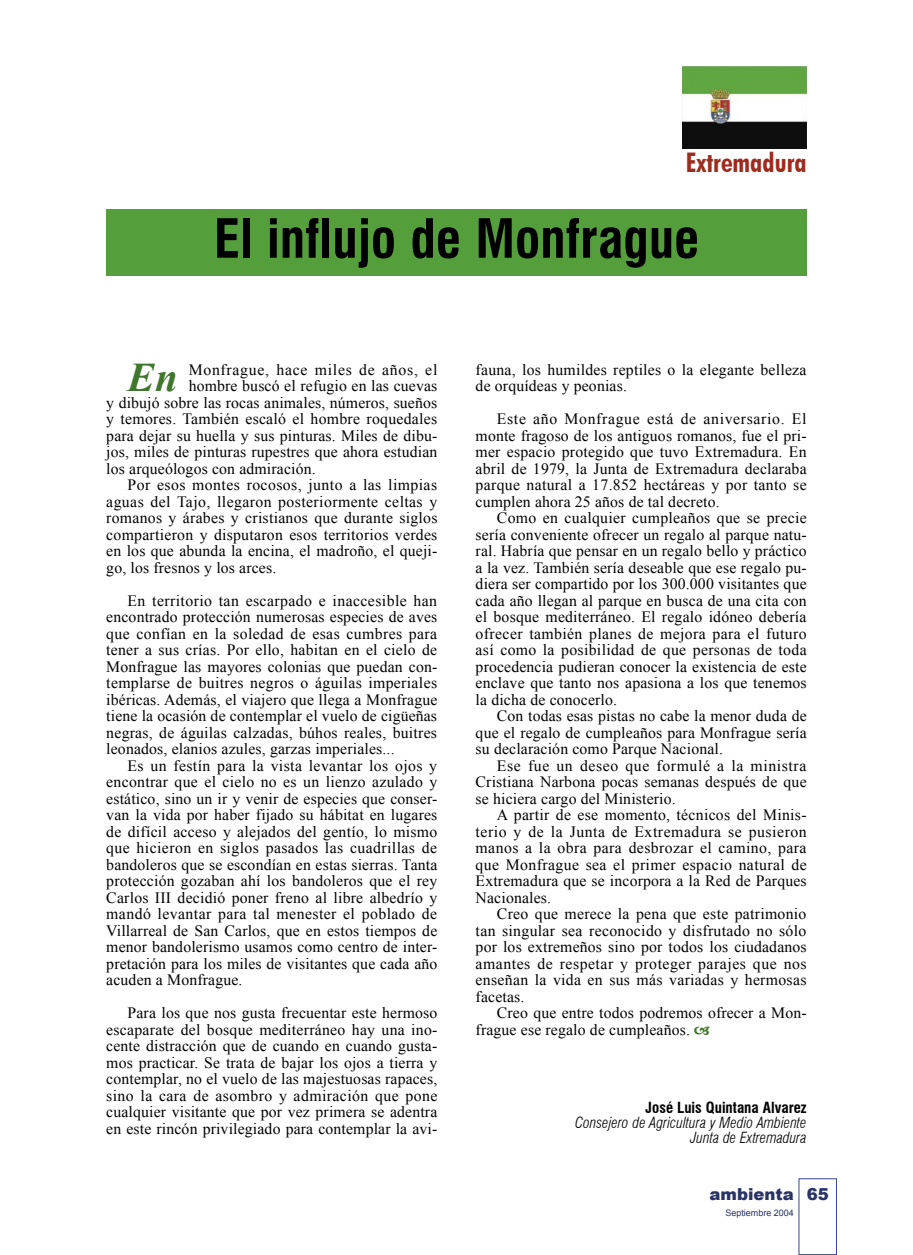
<style>
.page{position:relative;width:913px;height:1255px;background:#fff}
.page>*{position:absolute;margin:0;border:0;box-sizing:border-box;transform-origin:0 0}
.Antetítulo{font:700 condensed 52.5px "Swiss 721 BT";color:#000}
.Texto_general-OK{font:italic 700 40.65px "Times New Roman";color:#3f772c}
.t1{font:700 condensed 27px "Futura BT";color:#9e2b1e}
.t2{font:900 16.5px "Arial";color:#283366}
.Texto_general-OK-2{font:15.75px/16.5px "Times New Roman";letter-spacing:.01em;color:#000;text-align:justify}
.Texto_general-OK-3{font:15.75px "Times New Roman";letter-spacing:.045em;color:#000}
.Firma2{font:italic 300 condensed 15px "Swiss 721 BT";color:#000}
.Firma{font:700 condensed 15px "Swiss 721 BT";color:#000}
.t3{font:9px "Arial";color:#283366}
</style>
<div class="page">
<div style="left:799px;top:1178px;width:38px;height:76px;border:1px solid #36478b"></div>
<div style="left:106px;top:209px;width:701px;height:67px;background:#559e3c"></div>
<img style="left:683px;top:67px;width:124px;height:82px">
<p class="t1" style="left:686px;top:145px;width:122px">Extremadura</p>
<p class="Antetítulo" style="left:214px;top:207px;width:487px">El influjo de Monfrague</p>
<p class="Texto_general-OK" style="left:128px;top:349px;width:52px">En</p>
<p class="Texto_general-OK-3" style="left:189px;top:358px;width:250px">Monfrague, hace miles de años, el</p>
<p class="Texto_general-OK-2" style="left:189px;top:377px;width:250px">hombre buscó el refugio en las cuevas</p>
<p class="Texto_general-OK-2" style="left:106px;top:394px;width:333px">y dibujó sobre las rocas animales, números, sueños</p>
<p class="Texto_general-OK-2" style="left:106px;top:410px;width:332px">y temores. También escaló el hombre roquedales</p>
<p class="Texto_general-OK-2" style="left:106px;top:427px;width:333px">para dejar su huella y sus pinturas. Miles de dibu-</p>
<p class="Texto_general-OK-2" style="left:106px;top:443px;width:333px">jos, miles de pinturas rupestres que ahora estudian</p>
<p class="Texto_general-OK-2" style="left:106px;top:460px;width:211px">los arqueólogos con admiración.</p>
<p class="Texto_general-OK-2" style="left:106px;top:476px;width:333px;text-indent:21px">Por esos montes rocosos, junto a las limpias aguas del Tajo, llegaron posteriormente celtas y romanos y árabes y cristianos que durante siglos compartieron y disputaron esos territorios verdes en los que abunda la encina, el madroño, el queji&shy;go, los fresnos y los arces.</p>
<p class="Texto_general-OK-2" style="left:106px;top:592px;width:333px;text-indent:21px">En territorio tan escarpado e inaccesible han encontrado protección numerosas especies de aves que confían en la soledad de esas cumbres para tener a sus crías. Por ello, habitan en el cielo de Monfrague las mayores colonias que puedan con&shy;templarse de buitres negros o águilas imperiales ibéricas. Además, el viajero que llega a Monfrague tiene la ocasión de contemplar el vuelo de cigüeñas negras, de águilas calzadas, búhos reales, buitres leonados, elanios azules, garzas imperiales...</p>
<p class="Texto_general-OK-2" style="left:106px;top:757px;width:333px;text-indent:21px">Es un festín para la vista levantar los ojos y encontrar que el cielo no es un lienzo azulado y estático, sino un ir y venir de especies que conser&shy;van la vida por haber fijado su hábitat en lugares de difícil acceso y alejados del gentío, lo mismo que hicieron en siglos pasados las cuadrillas de bandoleros que se escondían en estas sierras. Tanta protección gozaban ahí los bandoleros que el rey Carlos III decidió poner freno al libre albedrío y mandó levantar para tal menester el poblado de Villarreal de San Carlos, que en estos tiempos de menor bandolerismo usamos como centro de inter&shy;pretación para los miles de visitantes que cada año acuden a Monfrague.</p>
<p class="Texto_general-OK-2" style="left:106px;top:1004px;width:333px;text-indent:21px">Para los que nos gusta frecuentar este hermoso escaparate del bosque mediterráneo hay una ino&shy;cente distracción que de cuando en cuando gusta&shy;mos practicar. Se trata de bajar los ojos a tierra y contemplar, no el vuelo de las majestuosas rapaces, sino la cara de asombro y admiración que pone cualquier visitante que por vez primera se adentra en este rincón privilegiado para contemplar la avi-</p>
<p class="Texto_general-OK-2" style="left:476px;top:361px;width:332px">fauna, los humildes reptiles o la elegante belleza de orquídeas y peonias.</p>
<p class="Texto_general-OK-2" style="left:476px;top:410px;width:333px;text-indent:21px">Este año Monfrague está de aniversario. El monte fragoso de los antiguos romanos, fue el pri&shy;mer espacio protegido que tuvo Extremadura. En abril de 1979, la Junta de Extremadura declaraba parque natural a 17.852 hectáreas y por tanto se cumplen ahora 25 años de tal decreto.</p>
<p class="Texto_general-OK-2" style="left:476px;top:509px;width:333px;text-indent:21px">Como en cualquier cumpleaños que se precie sería conveniente ofrecer un regalo al parque natu&shy;ral. Habría que pensar en un regalo bello y práctico a la vez. También sería deseable que ese regalo pu&shy;diera ser compartido por los 300.000 visitantes que cada año llegan al parque en busca de una cita con el bosque mediterráneo. El regalo idóneo debería ofrecer también planes de mejora para el futuro así como la posibilidad de que personas de toda procedencia pudieran conocer la existencia de este enclave que tanto nos apasiona a los que tenemos la dicha de conocerlo.</p>
<p class="Texto_general-OK-2" style="left:476px;top:707px;width:333px;text-indent:21px">Con todas esas pistas no cabe la menor duda de que el regalo de cumpleaños para Monfrague sería su declaración como Parque Nacional.</p>
<p class="Texto_general-OK-2" style="left:476px;top:757px;width:333px;text-indent:21px">Ese fue un deseo que formulé a la ministra Cristiana Narbona pocas semanas después de que se hiciera cargo del Ministerio.</p>
<p class="Texto_general-OK-2" style="left:476px;top:806px;width:333px;text-indent:21px">A partir de ese momento, técnicos del Minis&shy;terio y de la Junta de Extremadura se pusieron manos a la obra para desbrozar el camino, para que Monfrague sea el primer espacio natural de Extremadura que se incorpora a la Red de Parques Nacionales.</p>
<p class="Texto_general-OK-2" style="left:476px;top:905px;width:333px;text-indent:21px">Creo que merece la pena que este patrimonio tan singular sea reconocido y disfrutado no sólo por los extremeños sino por todos los ciudadanos amantes de respetar y proteger parajes que nos enseñan la vida en sus más variadas y hermosas facetas.</p>
<p class="Texto_general-OK-2" style="left:476px;top:1004px;width:333px;text-indent:21px">Creo que entre todos podremos ofrecer a Mon&shy;frague ese regalo de cumpleaños.</p>
<p class="Firma" style="left:646px;top:1098px;width:163px">José Luis Quintana Alvarez</p>
<p class="Firma2" style="left:575px;top:1113px;width:233px">Consejero de Agricultura y Medio Ambiente</p>
<p class="Firma2" style="left:690px;top:1128px;width:118px">Junta de Extremadura</p>
<p class="t2" style="left:709px;top:1181px;width:86px">ambienta</p>
<p class="t3" style="left:725px;top:1207px;width:70px">Septiembre 2004</p>
<p class="t2" style="left:807px;top:1181px;width:24px">65</p>
</div>
